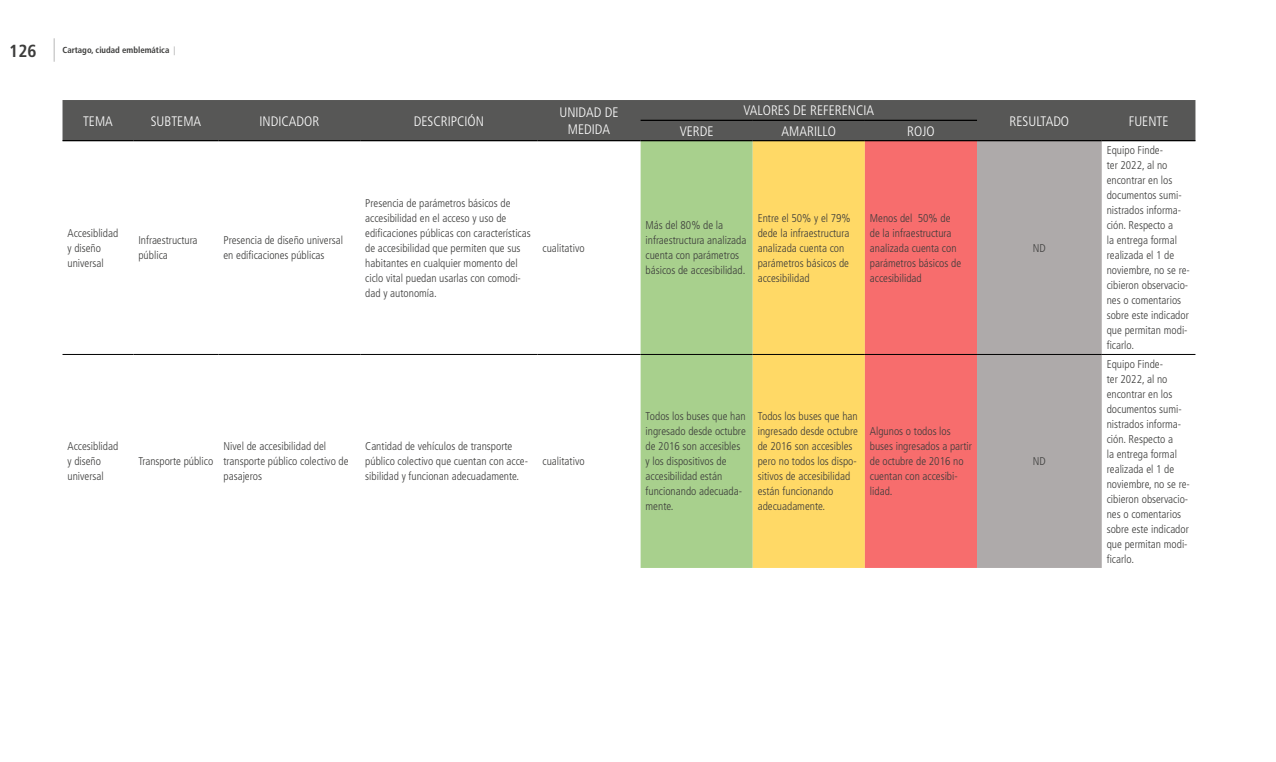
<style>
.page{position:relative;width:1276px;height:762px;background:#fff}
.page>*{position:absolute;margin:0;border:0;box-sizing:border-box;transform-origin:0 0}
.t1{font:700 condensed 17.5px "Frutiger LT Std";color:#3c3c3b}
.t2{font:300 condensed 13.75px/17.5px "Frutiger LT Std";color:#fff;text-align:center}
.t3{font:300 condensed 11.25px/15px "Frutiger LT Std";color:#3c3c3b}
.t4{font:700 condensed 8.75px "Frutiger LT Std";color:#3c3c3b}
.s1{font-weight:300;color:#878787}
</style>
<div class="page">
<div style="left:62px;top:100px;width:1133px;height:41px;background:#575756"></div>
<div style="left:640px;top:141px;width:113px;height:427px;background:#a8d08d"></div>
<div style="left:753px;top:141px;width:112px;height:427px;background:#ffd966"></div>
<div style="left:865px;top:141px;width:112px;height:427px;background:#f76d6d"></div>
<div style="left:977px;top:141px;width:124px;height:427px;background:#aeaaaa"></div>
<hr style="left:640px;top:120px;width:113px;height:1px;background:#000">
<hr style="left:753px;top:120px;width:112px;height:1px;background:#000">
<hr style="left:865px;top:120px;width:112px;height:1px;background:#000">
<hr style="left:63px;top:140px;width:70px;height:1px;background:#000">
<hr style="left:133px;top:140px;width:85px;height:1px;background:#000">
<hr style="left:218px;top:140px;width:142px;height:1px;background:#000">
<hr style="left:360px;top:140px;width:177px;height:1px;background:#000">
<hr style="left:537px;top:140px;width:103px;height:1px;background:#000">
<hr style="left:640px;top:140px;width:113px;height:1px;background:#000">
<hr style="left:753px;top:140px;width:112px;height:1px;background:#000">
<hr style="left:865px;top:140px;width:112px;height:1px;background:#000">
<hr style="left:977px;top:140px;width:124px;height:1px;background:#000">
<hr style="left:1101px;top:140px;width:94px;height:1px;background:#000">
<hr style="left:63px;top:354px;width:70px;height:1px;background:#000">
<hr style="left:133px;top:354px;width:85px;height:1px;background:#000">
<hr style="left:218px;top:354px;width:142px;height:1px;background:#000">
<hr style="left:360px;top:354px;width:177px;height:1px;background:#000">
<hr style="left:537px;top:354px;width:103px;height:1px;background:#000">
<hr style="left:640px;top:354px;width:113px;height:1px;background:#000">
<hr style="left:753px;top:354px;width:112px;height:1px;background:#000">
<hr style="left:865px;top:354px;width:112px;height:1px;background:#000">
<hr style="left:977px;top:354px;width:124px;height:1px;background:#000">
<hr style="left:1101px;top:354px;width:94px;height:1px;background:#000">
<svg style="left:54px;top:38px;width:1px;height:24px"></svg>
<h1 class="t1" style="left:9px;top:40px;width:29px">126</h1>
<p class="t4" style="left:63px;top:45px;width:114px">Cartago, ciudad emblemática <span class="s1">|</span></p>
<p class="t2" style="left:83px;top:112px;width:31px">TEMA</p>
<p class="t2" style="left:151px;top:112px;width:52px">SUBTEMA</p>
<p class="t2" style="left:260px;top:112px;width:61px">INDICADOR</p>
<p class="t2" style="left:414px;top:112px;width:72px">DESCRIPCIÓN</p>
<p class="t2" style="left:559px;top:103px;width:61px">UNIDAD DE<br>MEDIDA</p>
<p class="t2" style="left:743px;top:102px;width:132px">VALORES DE REFERENCIA</p>
<p class="t2" style="left:680px;top:122px;width:35px">VERDE</p>
<p class="t2" style="left:781px;top:122px;width:56px">AMARILLO</p>
<p class="t2" style="left:907px;top:122px;width:29px">ROJO</p>
<p class="t3" style="left:68px;top:226px;width:52px">Accesiblidad y diseño universal</p>
<p class="t3" style="left:138px;top:233px;width:61px">Infraestructura pública</p>
<p class="t3" style="left:223px;top:233px;width:121px">Presencia de diseño universal en edificaciones públicas</p>
<p class="t3" style="left:365px;top:196px;width:167px">Presencia de parámetros básicos de accesibilidad en el acceso y uso de edificaciones públicas con características de accesibilidad que permiten que sus habitantes en cualquier momento del ciclo vital puedan usarlas con comodi&shy;dad y autonomía.</p>
<p class="t3" style="left:542px;top:241px;width:44px">cualitativo</p>
<p class="t3" style="left:68px;top:439px;width:52px">Accesiblidad y diseño universal</p>
<p class="t3" style="left:138px;top:454px;width:76px">Transporte público</p>
<p class="t3" style="left:223px;top:439px;width:127px">Nivel de accesibilidad del transporte público colectivo de pasajeros</p>
<p class="t3" style="left:365px;top:439px;width:164px">Cantidad de vehículos de transporte público colectivo que cuentan con acce&shy;sibilidad y funcionan adecuadamente.</p>
<p class="t3" style="left:542px;top:454px;width:44px">cualitativo</p>
<p class="t3" style="left:645px;top:218px;width:102px">Más del 80% de la infraestructura analizada cuenta con parámetros básicos de accesibilidad.</p>
<p class="t3" style="left:758px;top:211px;width:95px">Entre el 50% y el 79% dede la infraestructura analizada cuenta con parámetros básicos de accesibilidad</p>
<p class="t3" style="left:870px;top:211px;width:93px">Menos del 50% de de la infraestructura analizada cuenta con parámetros básicos de accesibilidad</p>
<p class="t3" style="left:645px;top:409px;width:102px">Todos los buses que han ingresado desde octubre de 2016 son accesibles y los dispositivos de accesibilidad están funcionando adecuada&shy;mente.</p>
<p class="t3" style="left:758px;top:409px;width:102px">Todos los buses que han ingresado desde octubre de 2016 son accesibles pero no todos los dispo&shy;sitivos de accesibilidad están funcionando adecuadamente.</p>
<p class="t3" style="left:870px;top:424px;width:104px">Algunos o todos los buses ingresados a partir de octubre de 2016 no cuentan con accesibi&shy;lidad.</p>
<p class="t2" style="left:1009px;top:112px;width:61px">RESULTADO</p>
<p class="t2" style="left:1128px;top:112px;width:41px">FUENTE</p>
<p class="t3" style="left:1033px;top:241px;width:14px">ND</p>
<p class="t3" style="left:1033px;top:454px;width:14px">ND</p>
<p class="t3" style="left:1106px;top:143px;width:85px">Equipo Finde-<br>ter 2022, al no encontrar en los documentos sumi&shy;nistrados informa&shy;ción. Respecto a<br>la entrega formal realizada el 1 de noviembre, no se re&shy;cibieron observacio&shy;nes o comentarios sobre este indicador que permitan modi&shy;ficarlo.</p>
<p class="t3" style="left:1106px;top:356px;width:85px">Equipo Finde-<br>ter 2022, al no encontrar en los documentos sumi&shy;nistrados informa&shy;ción. Respecto a<br>la entrega formal realizada el 1 de noviembre, no se re&shy;cibieron observacio&shy;nes o comentarios sobre este indicador que permitan modi&shy;ficarlo.</p>
</div>
